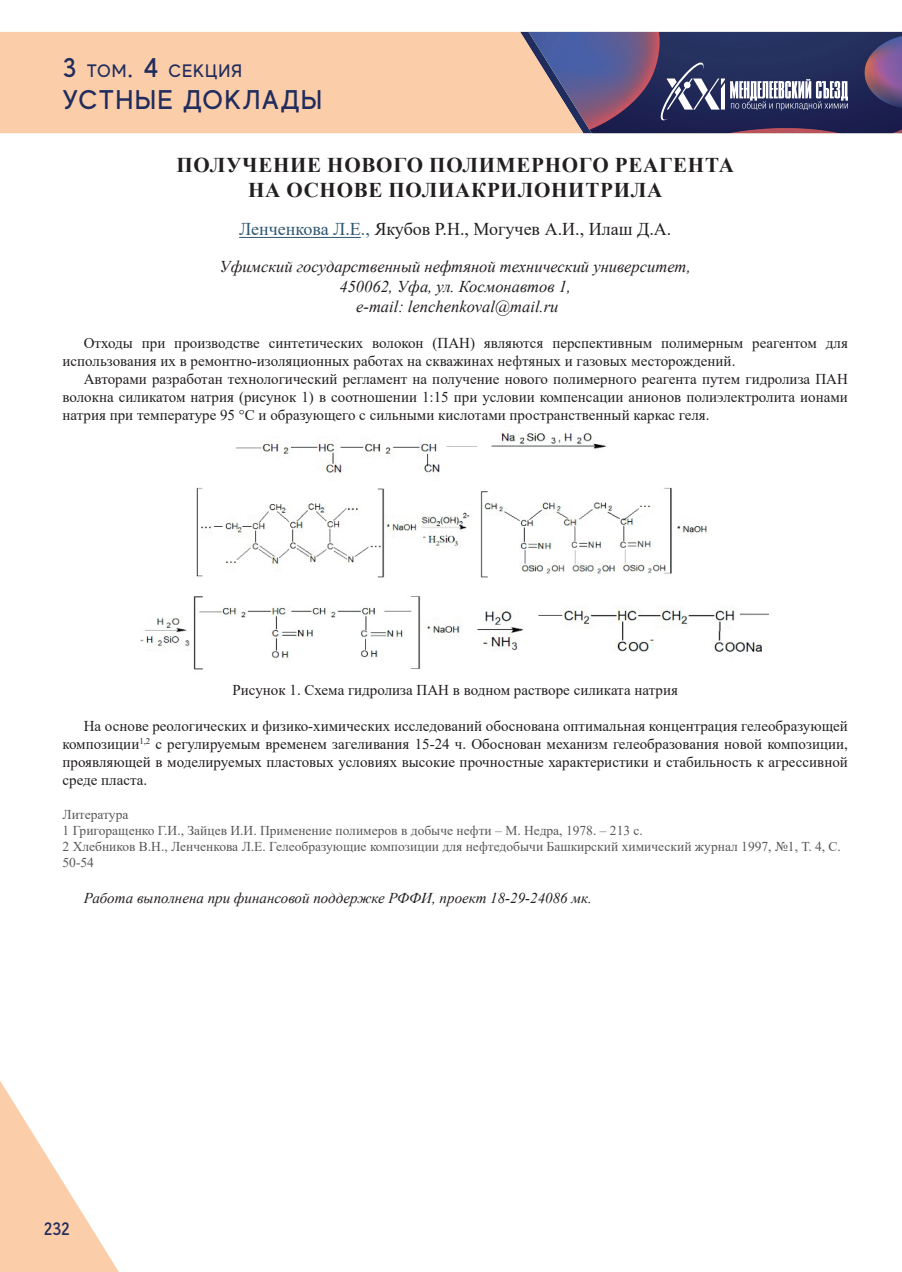
<style>
.page{position:relative;width:902px;height:1272px;background:#fff}
.page>*{position:absolute;margin:0;border:0;box-sizing:border-box;transform-origin:0 0}
.t1{font:500 27px "MADE Evolve Sans";letter-spacing:.05em;color:#1f2c5d}
.t2{font:700 21px/25.2px "Times New Roman";letter-spacing:.035em;color:#231f20;text-align:center}
.t3{font:18px "Times New Roman";color:#231f20}
.t4{font:500 18px "MADE Evolve Sans";letter-spacing:.05em;color:#1f2c5d}
.t5{font:italic 16.5px/19.8px "Times New Roman";color:#231f20;text-align:center}
.t6{font:15px/18px "Times New Roman";color:#231f20;text-align:justify}
.t7{font:italic 15px "Times New Roman";color:#231f20}
.t8{font:13.5px/16.2px "Times New Roman";color:#57585a}
.s1{font-size:27px}
.s2{color:#2e576f}
</style>
<div class="page">
<div style="left:0;top:32px;width:520px;height:101px;background:#fccda9"></div>
<svg style="left:0;top:1081px;width:118px;height:190px"></svg>
<svg style="left:520px;top:32px;width:382px;height:101px;background:#575277"></svg>
<hr style="left:239px;top:237px;width:122px;height:1px;background:#2e576f">
<img style="left:140px;top:425px;width:629px;height:245px">
<p class="t4" style="left:63px;top:59px;width:181px"><span class="s1">3</span> ТОМ<span class="s1">. 4</span> СЕКЦИЯ</p>
<h1 class="t1" style="left:63px;top:83px;width:261px">УСТНЫЕ ДОКЛАДЫ</h1>
<h2 class="t2" style="left:176px;top:151px;width:558px">ПОЛУЧЕНИЕ НОВОГО ПОЛИМЕРНОГО РЕАГЕНТА<br>НА ОСНОВЕ ПОЛИАКРИЛОНИТРИЛА</h2>
<p class="t3" style="left:239px;top:217px;width:433px"><span class="s2">Ленченкова Л.Е.,</span> Якубов Р.Н., Могучев А.И., Илаш Д.А.</p>
<p class="t5" style="left:219px;top:256px;width:473px">Уфимский государственный нефтяной технический университет,<br>450062, Уфа, ул. Космонавтов 1,<br>e-mail: lenchenkoval@mail.ru</p>
<p class="t6" style="left:63px;top:333px;width:786px;text-indent:21px">Отходы при производстве синтетических волокон (ПАН) являются перспективным полимерным реагентом для использования их в ремонтно-изоляционных работах на скважинах нефтяных и газовых месторождений.</p>
<p class="t6" style="left:63px;top:369px;width:786px;text-indent:21px">Авторами разработан технологический регламент на получение нового полимерного реагента путем гидролиза ПАН волокна силикатом натрия (рисунок 1) в соотношении 1:15 при условии компенсации анионов полиэлектролита ионами натрия при температуре 95 °С и образующего с сильными кислотами пространственный каркас геля.</p>
<p class="t6" style="left:232px;top:680px;width:447px">Рисунок 1. Схема гидролиза ПАН в водном растворе силиката натрия</p>
<p class="t6" style="left:63px;top:716px;width:786px;text-indent:21px">На основе реологических и физико-химических исследований обоснована оптимальная концентрация гелеобразующей композиции<sup>1,2</sup> с регулируемым временем загеливания 15-24 ч. Обоснован механизм гелеобразования новой композиции, проявляющей в моделируемых пластовых условиях высокие прочностные характеристики и стабильность к агрессивной среде пласта.</p>
<p class="t8" style="left:63px;top:805px;width:779px">Литература<br>1 Григоращенко Г.И., Зайцев И.И. Применение полимеров в добыче нефти – М. Недра, 1978. – 213 с.<br>2 Хлебников В.Н., Ленченкова Л.Е. Гелеобразующие композиции для нефтедобычи Башкирский химический журнал 1997, №1, Т. 4, С.<br>50-54</p>
<p class="t7" style="left:84px;top:888px;width:509px">Работа выполнена при финансовой поддержке РФФИ, проект 18-29-24086 мк.</p>
<p class="t4" style="left:44px;top:1217px;width:28px">232</p>
</div>
